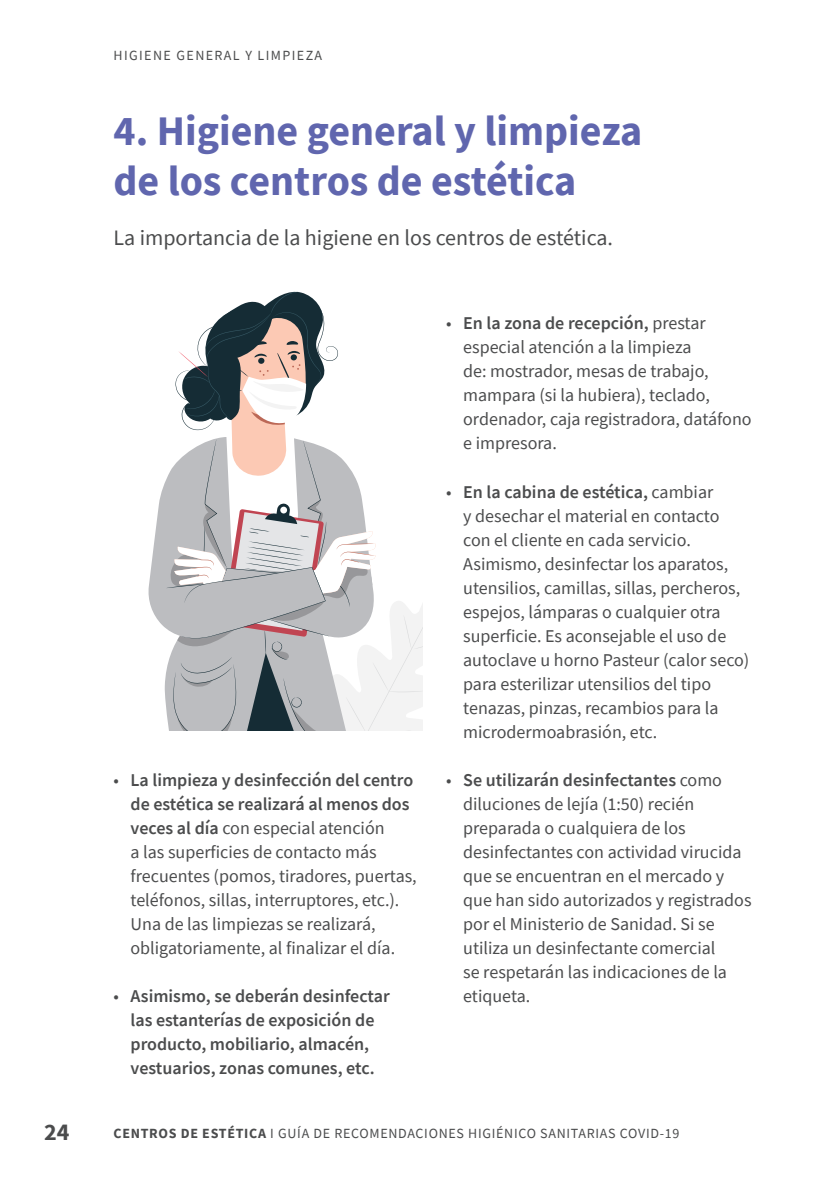
<style>
.page{position:relative;width:840px;height:1191px;background:#fff}
.page>*{position:absolute;margin:0;border:0;box-sizing:border-box;transform-origin:0 0}
.t1{font:700 42px/50px "Source Sans Pro";color:#6066ae}
.t2{font:700 24px "Source Sans Pro";color:#4b4c4d}
.t3{font:22px "Source Sans Pro";color:#4b4c4d}
.t4{font:18px/24px "Source Sans Pro";color:#4b4c4d}
.t5{font:600 18px/24px "Source Sans Pro";color:#4b4c4d;text-align:center}
.t6{font:14px "Source Sans Pro";letter-spacing:.05em;color:#4b4c4d}
.t7{font:14px "Source Sans Pro";letter-spacing:.1em;color:#4b4c4d}
.s1{font-weight:600}
.s2{font-weight:400}
.s3{font-weight:700}
</style>
<div class="page">
<svg style="left:148px;top:291px;width:274px;height:439px"></svg>
<p class="t7" style="left:113px;top:46px;width:210px">HIGIENE GENERAL Y LIMPIEZA</p>
<h1 class="t1" style="left:113px;top:105px;width:530px">4. Higiene general y limpieza de los centros de estética</h1>
<p class="t3" style="left:113px;top:224px;width:501px">La importancia de la higiene en los centros de estética.</p>
<p class="t4" style="left:130px;top:767px;width:287px;text-indent:-17px">• <span class="s1">La limpieza y desinfección del centro de estética se realizará al menos dos veces al día</span> con especial atención<br>a las superficies de contacto más frecuentes (pomos, tiradores, puertas, teléfonos, sillas, interruptores, etc.).<br>Una de las limpiezas se realizará, obligatoriamente, al finalizar el día.</p>
<p class="t5" style="left:113px;top:983px;width:277px"><span class="s2">•</span> Asimismo, se deberán desinfectar las estanterías de exposición de producto, mobiliario, almacén, vestuarios, zonas comunes, etc.</p>
<p class="t4" style="left:463px;top:311px;width:290px;text-indent:-17px">• <span class="s1">En la zona de recepción,</span> prestar especial atención a la limpieza<br>de: mostrador, mesas de trabajo, mampara (si la hubiera), teclado, ordenador, caja registradora, datáfono e impresora.</p>
<p class="t4" style="left:463px;top:479px;width:287px;text-indent:-17px">• <span class="s1">En la cabina de estética,</span> cambiar<br>y desechar el material en contacto con el cliente en cada servicio.<br>Asimismo, desinfectar los aparatos, utensilios, camillas, sillas, percheros, espejos, lámparas o cualquier otra superficie. Es aconsejable el uso de autoclave u horno Pasteur (calor seco) para esterilizar utensilios del tipo tenazas, pinzas, recambios para la microdermoabrasión, etc.</p>
<p class="t4" style="left:463px;top:767px;width:290px;text-indent:-17px">• <span class="s1">Se utilizarán desinfectantes</span> como diluciones de lejía (1:50) recién preparada o cualquiera de los desinfectantes con actividad virucida que se encuentran en el mercado y que han sido autorizados y registrados por el Ministerio de Sanidad. Si se utiliza un desinfectante comercial<br>se respetarán las indicaciones de la etiqueta.</p>
<h2 class="t2" style="left:44px;top:1115px;width:27px">24</h2>
<p class="t6" style="left:113px;top:1124px;width:567px"><span class="s3">CENTROS DE ESTÉTICA</span> I GUÍA DE RECOMENDACIONES HIGIÉNICO SANITARIAS COVID-19</p>
</div>
